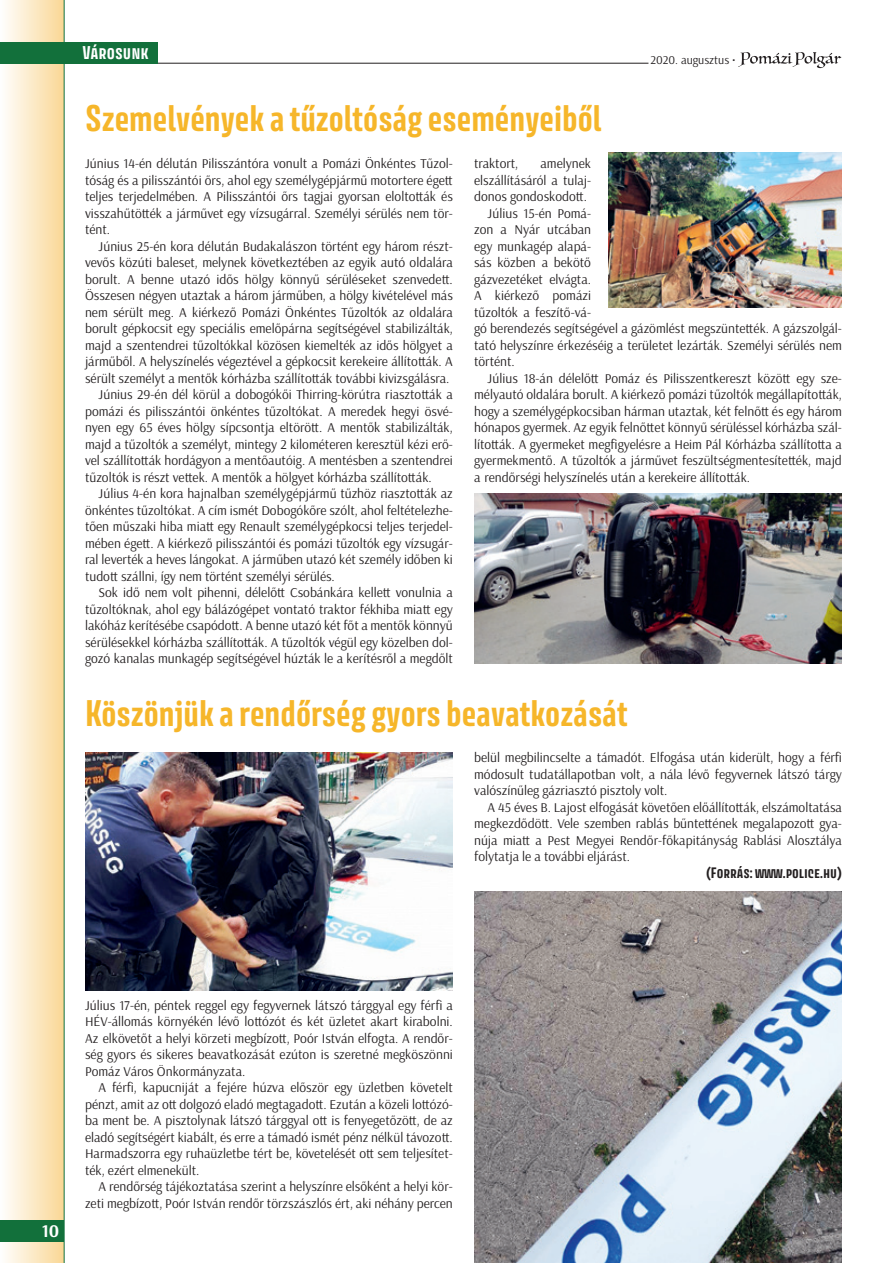
<style>
.page{position:relative;width:893px;height:1263px;background:#fff}
.page>*{position:absolute;margin:0;border:0;box-sizing:border-box;transform-origin:0 0}
.Főcím{font:700 33px "Avory I Latn";color:#f6b62a}
.t1{font:700 18px "Arsenal";color:#fff}
.t2{font:700 16.5px "Avory I Latn";color:#fff}
.Kenyér{font:13.5px/16.5px "Arsenal";color:#231f20;text-align:justify}
.Kenyér_kiengedve{font:13.5px/16.5px "Arsenal";color:#231f20;text-align:justify}
.Aláírás{font:700 13.5px "Avory I Latn";color:#231f20}
.t3{font:12px "Arsenal";color:#231f20}
</style>
<div class="page">
<div style="left:0;top:0;width:64px;height:1263px;background:linear-gradient(to right,#fefefe,#fad896)"></div>
<hr style="left:64px;top:0;width:1px;height:1263px;background:#12703b">
<hr style="left:156px;top:63px;width:492px;height:1px;background:#231f20">
<svg style="left:738px;top:52px;width:103px;height:16px"></svg>
<div style="left:0;top:42px;width:157px;height:21px;background:#12703b"></div>
<div style="left:0;top:1220px;width:64px;height:22px;background:#12703b"></div>
<img style="left:474px;top:892px;width:368px;height:371px">
<img style="left:85px;top:753px;width:368px;height:237px">
<img style="left:608px;top:152px;width:233px;height:156px">
<img style="left:474px;top:493px;width:367px;height:170px">
<p class="t2" style="left:82px;top:42px;width:68px">Városunk</p>
<p class="Főcím" style="left:85px;top:97px;width:518px">Szemelvények a tűzoltóság eseményeiből</p>
<p class="t3" style="left:650px;top:52px;width:87px">2020. augusztus •</p>
<p class="Kenyér_kiengedve" style="left:85px;top:155px;width:369px">Június 14-én délután Pilisszántóra vonult a Pomázi Önkéntes Tűzol&shy;tóság és a pilisszántói őrs, ahol egy személygépjármű motortere égett teljes terjedelmében. A Pilisszántói őrs tagjai gyorsan eloltották és visszahűtötték a járművet egy vízsugárral. Személyi sérülés nem tör&shy;tént.</p>
<p class="Kenyér" style="left:85px;top:238px;width:369px;text-indent:14px">Június 25-én kora délután Budakalászon történt egy három részt&shy;vevős közúti baleset, melynek következtében az egyik autó oldalára borult. A benne utazó idős hölgy könnyű sérüléseket szenvedett.<br>Összesen négyen utaztak a három járműben, a hölgy kivételével más nem sérült meg. A kiérkező Pomázi Önkéntes Tűzoltók az oldalára borult gépkocsit egy speciális emelőpárna segítségével stabilizálták, majd a szentendrei tűzoltókkal közösen kiemelték az idős hölgyet a járműből. A helyszínelés végeztével a gépkocsit kerekeire állították. A sérült személyt a mentők kórházba szállították további kivizsgálásra.</p>
<p class="Kenyér" style="left:85px;top:386px;width:369px;text-indent:14px">Június 29-én dél körül a dobogókői Thirring-körútra riasztották a pomázi és pilisszántói önkéntes tűzoltókat. A meredek hegyi ösvé&shy;nyen egy 65 éves hölgy sípcsontja eltörött. A mentők stabilizálták, majd a tűzoltók a személyt, mintegy 2 kilométeren keresztül kézi erő&shy;vel szállították hordágyon a mentőautóig. A mentésben a szentendrei tűzoltók is részt vettek. A mentők a hölgyet kórházba szállították.</p>
<p class="Kenyér" style="left:85px;top:485px;width:369px;text-indent:14px">Július 4-én kora hajnalban személygépjármű tűzhöz riasztották az önkéntes tűzoltókat. A cím ismét Dobogókőre szólt, ahol feltételezhe&shy;tően műszaki hiba miatt egy Renault személygépkocsi teljes terjedel&shy;mében égett. A kiérkező pilisszántói és pomázi tűzoltók egy vízsugár&shy;ral leverték a heves lángokat. A járműben utazó két személy időben ki tudott szállni, így nem történt személyi sérülés.</p>
<p class="Kenyér" style="left:85px;top:584px;width:369px;text-indent:14px">Sok idő nem volt pihenni, délelőtt Csobánkára kellett vonulnia a tűzoltóknak, ahol egy bálázógépet vontató traktor fékhiba miatt egy lakóház kerítésébe csapódott. A benne utazó két főt a mentők könnyű sérülésekkel kórházba szállították. A tűzoltók végül egy közelben dol&shy;gozó kanalas munkagép segítségével húzták le a kerítésről a megdőlt</p>
<p class="Kenyér" style="left:474px;top:155px;width:118px;text-indent:66px">amelynek elszállításáról a tulaj&shy;donos gondoskodott.</p>
<p class="Kenyér" style="left:474px;top:205px;width:369px;text-align:left;text-indent:14px">Július 15-én Pomá-<br>zon a Nyár utcában<br>egy munkagép alapá-<br>sás közben a bekötő<br>gázvezetéket elvágta.<br>A kiérkező pomázi<br>tűzoltók a feszítő-vá-<br>gó berendezés segítségével a gázömlést megszüntették. A gázszolgál&shy;tató helyszínre érkezéséig a területet lezárták. Személyi sérülés nem történt.</p>
<p class="Kenyér" style="left:474px;top:370px;width:369px;text-indent:14px">Július 18-án délelőtt Pomáz és Pilisszentkereszt között egy sze&shy;mélyautó oldalára borult. A kiérkező pomázi tűzoltók megállapították, hogy a személygépkocsiban hárman utaztak, két felnőtt és egy három hónapos gyermek. Az egyik felnőttet könnyű sérüléssel kórházba szál&shy;lították. A gyermeket megfigyelésre a Heim Pál Kórházba szállította a gyermekmentő. A tűzoltók a járművet feszültségmentesítették, majd a rendőrségi helyszínelés után a kerekeire állították.</p>
<p class="Kenyér" style="left:474px;top:155px;width:46px">traktort,</p>
<p class="Főcím" style="left:85px;top:692px;width:544px">Köszönjük a rendőrség gyors beavatkozását</p>
<p class="Kenyér" style="left:474px;top:749px;width:369px">belül megbilincselte a támadót. Elfogása után kiderült, hogy a férfi módosult tudatállapotban volt, a nála lévő fegyvernek látszó tárgy valószínűleg gázriasztó pisztoly volt.</p>
<p class="Kenyér" style="left:474px;top:799px;width:369px;text-indent:14px">A 45 éves B. Lajost elfogását követően előállították, elszámoltatása megkezdődött. Vele szemben rablás bűntettének megalapozott gya&shy;núja miatt a Pest Megyei Rendőr-főkapitányság Rablási Alosztálya folytatja le a további eljárást.</p>
<p class="Aláírás" style="left:706px;top:864px;width:137px">(Forrás: www.police.hu)</p>
<p class="t1" style="left:42px;top:1220px;width:19px">10</p>
<p class="Kenyér_kiengedve" style="left:85px;top:997px;width:369px">Július 17-én, péntek reggel egy fegyvernek látszó tárggyal egy férfi a HÉV-állomás környékén lévő lottózót és két üzletet akart kirabolni.<br>Az elkövetőt a helyi körzeti megbízott, Poór István elfogta. A rendőr&shy;ség gyors és sikeres beavatkozását ezúton is szeretné megköszönni Pomáz Város Önkormányzata.</p>
<p class="Kenyér" style="left:85px;top:1079px;width:369px;text-indent:14px">A férfi, kapucniját a fejére húzva először egy üzletben követelt pénzt, amit az ott dolgozó eladó megtagadott. Ezután a közeli lottózó&shy;ba ment be. A pisztolynak látszó tárggyal ott is fenyegetőzött, de az eladó segítségért kiabált, és erre a támadó ismét pénz nélkül távozott.<br>Harmadszorra egy ruhaüzletbe tért be, követelését ott sem teljesítet&shy;ték, ezért elmenekült.</p>
<p class="Kenyér" style="left:85px;top:1178px;width:369px;text-align:right">A rendőrség tájékoztatása szerint a helyszínre elsőként a helyi kör&shy;zeti megbízott, Poór István rendőr törzszászlós ért, aki néhány percen</p>
</div>
